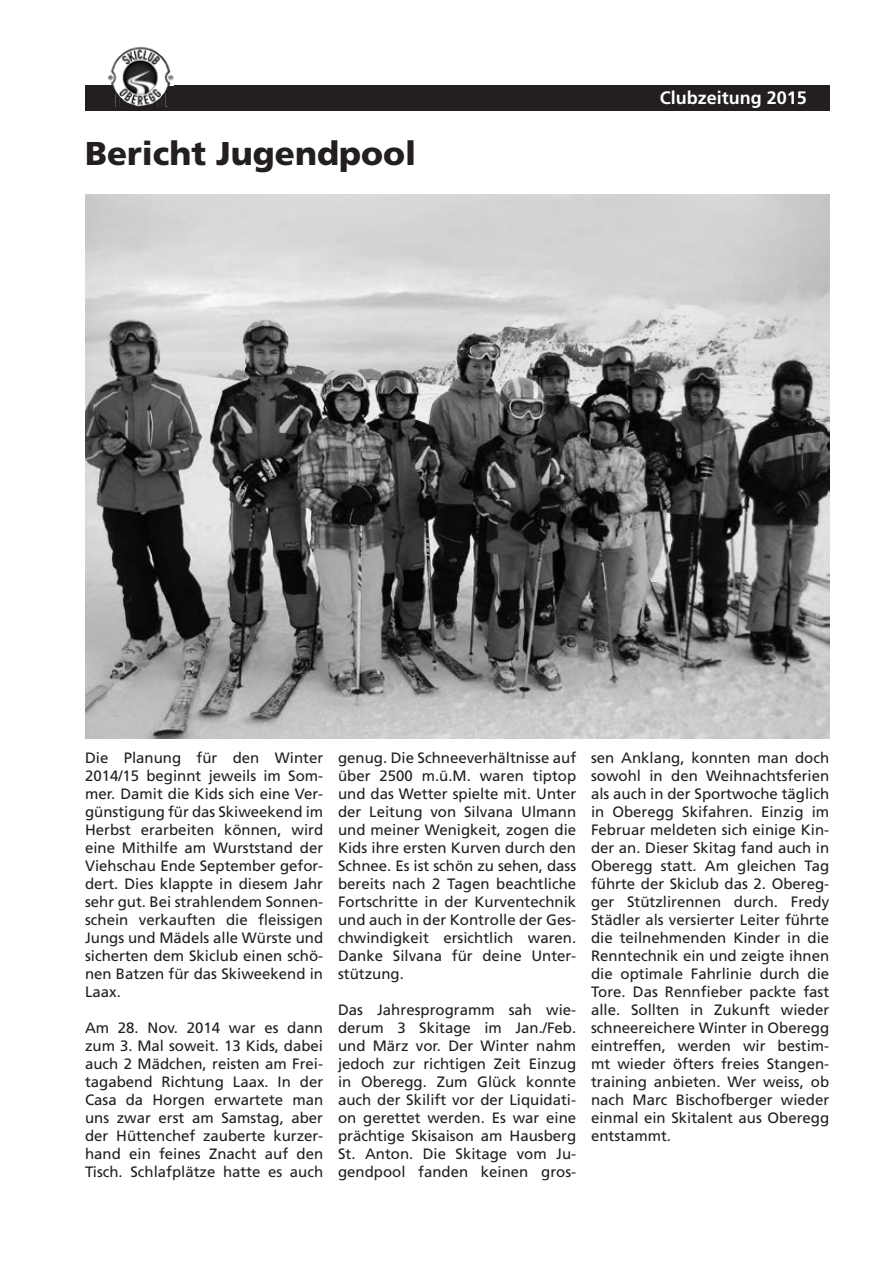
<style>
.page{position:relative;width:893px;height:1263px;background:#fff}
.page>*{position:absolute;margin:0;border:0;box-sizing:border-box;transform-origin:0 0}
.t1{font:900 33px "Frutiger LT Std";color:#231f20}
.t2{font:700 18px "Frutiger LT Std";color:#fff}
.t3{font:15px/18px "Frutiger LT Std";color:#231f20;text-align:justify}
</style>
<div class="page">
<div style="left:85px;top:85px;width:744px;height:26px;background:#231f20"></div>
<img style="left:108px;top:46px;width:65px;height:40px">
<div style="left:108px;top:85px;width:5px;height:23px;background:#231f20"></div>
<svg style="left:113px;top:85px;width:57px;height:22px"></svg>
<img style="left:85px;top:195px;width:744px;height:544px">
<h1 class="t1" style="left:85px;top:134px;width:333px">Bericht Jugendpool</h1>
<p class="t2" style="left:660px;top:87px;width:149px">Clubzeitung 2015</p>
<p class="t3" style="left:85px;top:748px;width:240px">Die Planung für den Winter 2014/15 beginnt jeweils im Som&shy;mer. Damit die Kids sich eine Ver&shy;günstigung für das Skiweekend im Herbst erarbeiten können, wird eine Mithilfe am Wurststand der Viehschau Ende September gefor&shy;dert. Dies klappte in diesem Jahr sehr gut. Bei strahlendem Sonnen&shy;schein verkauften die fleissigen Jungs und Mädels alle Würste und sicherten dem Skiclub einen schö&shy;nen Batzen für das Skiweekend in Laax.</p>
<p class="t3" style="left:85px;top:1018px;width:240px">Am 28. Nov. 2014 war es dann zum 3. Mal soweit. 13 Kids, dabei auch 2 Mädchen, reisten am Frei&shy;tagabend Richtung Laax. In der Casa da Horgen erwartete man uns zwar erst am Samstag, aber der Hüttenchef zauberte kurzer&shy;hand ein feines Znacht auf den Tisch. Schlafplätze hatte es auch</p>
<p class="t3" style="left:338px;top:748px;width:240px">genug. Die Schneeverhältnisse auf über 2500 m.ü.M. waren tiptop und das Wetter spielte mit. Unter der Leitung von Silvana Ulmann und meiner Wenigkeit, zogen die Kids ihre ersten Kurven durch den Schnee. Es ist schön zu sehen, dass bereits nach 2 Tagen beachtliche Fortschritte in der Kurventechnik und auch in der Kontrolle der Ges&shy;chwindigkeit ersichtlich waren.<br>Danke Silvana für deine Unter&shy;stützung.</p>
<p class="t3" style="left:338px;top:1000px;width:240px">Das Jahresprogramm sah wie&shy;derum 3 Skitage im Jan./Feb. und März vor. Der Winter nahm jedoch zur richtigen Zeit Einzug in Oberegg. Zum Glück konnte auch der Skilift vor der Liquidati&shy;on gerettet werden. Es war eine prächtige Skisaison am Hausberg St. Anton. Die Skitage vom Ju&shy;gendpool fanden keinen gros-</p>
<p class="t3" style="left:591px;top:748px;width:240px">sen Anklang, konnten man doch sowohl in den Weihnachtsferien als auch in der Sportwoche täglich in Oberegg Skifahren. Einzig im Februar meldeten sich einige Kin&shy;der an. Dieser Skitag fand auch in Oberegg statt. Am gleichen Tag führte der Skiclub das 2. Obereg&shy;ger Stützlirennen durch. Fredy Städler als versierter Leiter führte die teilnehmenden Kinder in die Renntechnik ein und zeigte ihnen die optimale Fahrlinie durch die Tore. Das Rennfieber packte fast alle. Sollten in Zukunft wieder schneereichere Winter in Oberegg eintreffen, werden wir bestim&shy;mt wieder öfters freies Stangen&shy;training anbieten. Wer weiss, ob nach Marc Bischofberger wieder einmal ein Skitalent aus Oberegg entstammt.</p>
</div>
